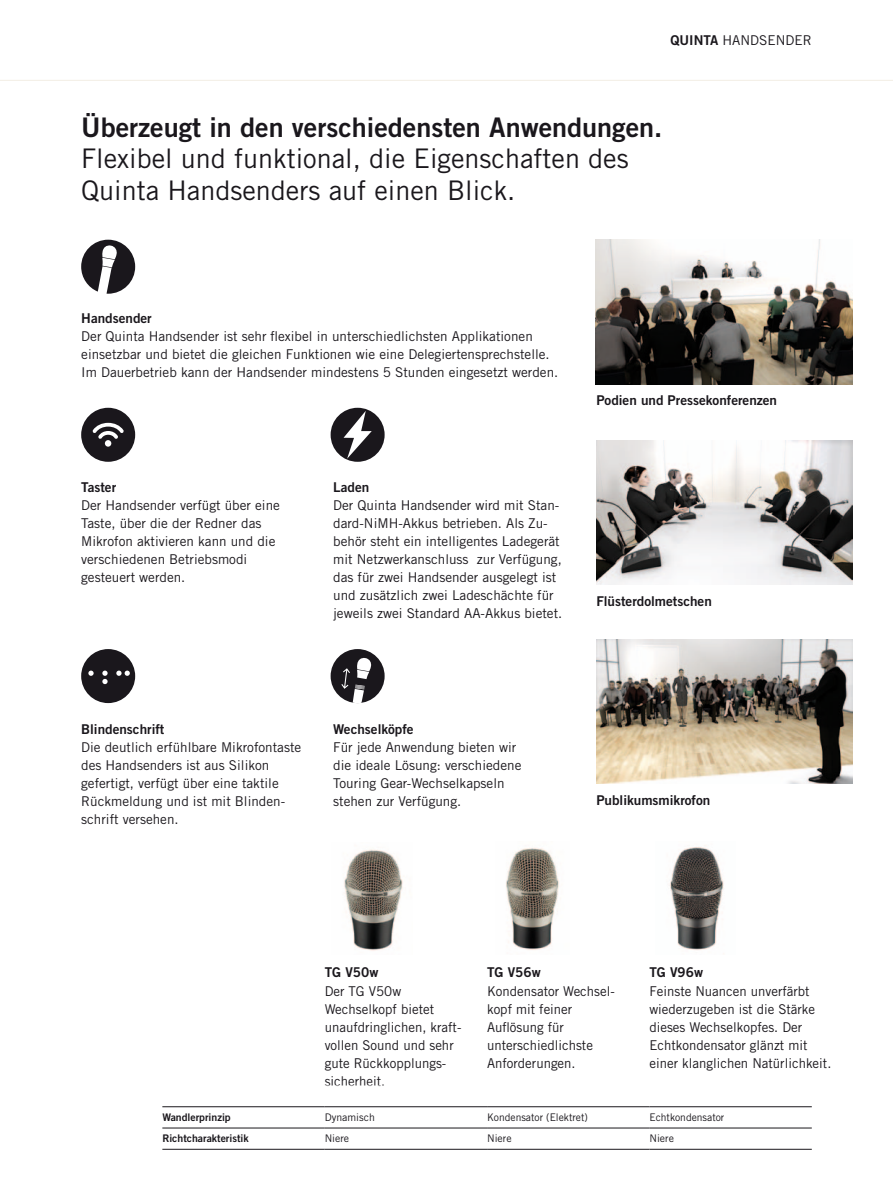
<style>
.page{position:relative;width:893px;height:1191px;background:#fff}
.page>*{position:absolute;margin:0;border:0;box-sizing:border-box;transform-origin:0 0}
.t1{font:27px/31.5px "Trade Gothic LT Std";color:#1a171c}
.t2{font:27px "Trade Gothic LT Std Bd 2";color:#1a171c}
.t3{font:13.5px/18px "Trade Gothic LT Std";color:#1a171c}
.t4{font:13.5px "Trade Gothic LT Std Bd 2";color:#1a171c}
.t5{font:10.5px "Trade Gothic LT Std";color:#1a171c}
.t6{font:10.5px "Trade Gothic LT Std Bd 2";color:#1a171c}
.s1{font-family:"Trade Gothic LT Std Bd 2"}
</style>
<div class="page">
<div style="left:331px;top:649px;width:54px;height:54px;background:#1a171c;border-radius:50%"></div>
<svg style="left:341px;top:657px;width:31px;height:46px"></svg>
<img style="left:344px;top:849px;width:59px;height:102px">
<img style="left:670px;top:845px;width:54px;height:105px">
<img style="left:506px;top:847px;width:53px;height:103px">
<div style="left:81px;top:649px;width:54px;height:54px;background:#1a171c;border-radius:50%"></div>
<svg style="left:88px;top:670px;width:6px;height:6px"></svg>
<svg style="left:102px;top:670px;width:6px;height:14px"></svg>
<svg style="left:116px;top:670px;width:14px;height:6px"></svg>
<svg style="left:81px;top:240px;width:54px;height:54px"></svg>
<svg style="left:331px;top:408px;width:54px;height:54px"></svg>
<svg style="left:81px;top:408px;width:54px;height:54px"></svg>
<hr style="left:0;top:80px;width:893px;height:1px;background:#f3eee4">
<img style="left:596px;top:440px;width:257px;height:145px">
<img style="left:596px;top:639px;width:257px;height:145px">
<img style="left:596px;top:240px;width:256px;height:144px">
<hr style="left:162px;top:1106px;width:163px;height:1px;background:#1a171c">
<hr style="left:325px;top:1106px;width:162px;height:1px;background:#1a171c">
<hr style="left:487px;top:1106px;width:162px;height:1px;background:#1a171c">
<hr style="left:649px;top:1106px;width:163px;height:1px;background:#1a171c">
<hr style="left:162px;top:1127px;width:163px;height:1px;background:#1a171c">
<hr style="left:325px;top:1127px;width:162px;height:1px;background:#1a171c">
<hr style="left:487px;top:1127px;width:162px;height:1px;background:#1a171c">
<hr style="left:649px;top:1127px;width:163px;height:1px;background:#1a171c">
<hr style="left:162px;top:1149px;width:163px;height:1px;background:#1a171c">
<hr style="left:325px;top:1149px;width:162px;height:1px;background:#1a171c">
<hr style="left:487px;top:1149px;width:162px;height:1px;background:#1a171c">
<hr style="left:649px;top:1149px;width:163px;height:1px;background:#1a171c">
<p class="t3" style="left:670px;top:31px;width:143px"><span class="s1">Quinta</span> handsender</p>
<h1 class="t2" style="left:81px;top:110px;width:583px">Überzeugt in den verschiedensten Anwendungen.</h1>
<h1 class="t1" style="left:81px;top:143px;width:549px">Flexibel und funktional, die Eigenschaften des<br>Quinta Handsenders auf einen Blick.</h1>
<p class="t4" style="left:81px;top:310px;width:72px">Handsender</p>
<p class="t3" style="left:81px;top:327px;width:478px">Der Quinta Handsender ist sehr flexibel in unterschiedlichsten Applikationen einsetzbar und bietet die gleichen Funktionen wie eine Delegiertensprechstelle.<br>Im Dauerbetrieb kann der Handsender mindestens 5 Stunden eingesetzt werden.</p>
<p class="t4" style="left:81px;top:479px;width:36px">Taster</p>
<p class="t3" style="left:81px;top:496px;width:200px">Der H andsender verfügt über eine<br>Taste, über die der Redner das<br>Mikrofon aktivieren kann und die verschiedenen Betriebsmodi gesteuert werden.</p>
<p class="t4" style="left:333px;top:479px;width:38px">Laden</p>
<p class="t3" style="left:333px;top:496px;width:231px">Der Quinta Handsender wird mit Stan&shy;dard-N iMH-Akkus betrieben. Als Zu&shy;behör steht ein intelligentes Ladegerät mit N etzwerkanschluss zur Verfügung, das für zwei H andsender ausgelegt ist und zusätzlich zwei Ladeschächte für jeweils zwei Standard AA-Akkus bietet.</p>
<p class="t4" style="left:596px;top:392px;width:182px">Podien und Pressekonferenzen</p>
<p class="t4" style="left:596px;top:593px;width:117px">Flüsterdolmetschen</p>
<p class="t4" style="left:81px;top:720px;width:85px">Blindenschrift</p>
<p class="t3" style="left:81px;top:737px;width:222px">Die deutlich erfühlbare Mikrofontaste des Handsenders ist aus Silikon gefertigt, verfügt über eine taktile<br>R ückmeldung und ist mit Blinden&shy;schrift versehen.</p>
<p class="t4" style="left:333px;top:720px;width:82px">Wechselköpfe</p>
<p class="t3" style="left:333px;top:737px;width:190px">Für jede Anwendung bieten wir die ideale Lösung: verschiedene<br>Touring Gear-Wechselkapseln stehen zur Verfügung.</p>
<p class="t4" style="left:596px;top:792px;width:116px">Publikumsmikrofon</p>
<p class="t4" style="left:325px;top:964px;width:55px">TG V50w</p>
<p class="t3" style="left:325px;top:981px;width:138px">Der TG V50w<br>Wechselkopf bietet unaufdringlichen, kraft&shy;vollen Sound und sehr gute R ückkopplungs&shy;sicherheit.</p>
<p class="t4" style="left:487px;top:964px;width:55px">TG V56w</p>
<p class="t3" style="left:487px;top:981px;width:129px">Kondensator Wechsel&shy;kopf mit feiner<br>Auflösung für unterschiedlichste<br>Anforderungen.</p>
<p class="t4" style="left:649px;top:964px;width:55px">TG V96w</p>
<p class="t3" style="left:649px;top:981px;width:183px">Feinste N uancen unverfärbt wiederzugeben ist die Stärke dieses Wechselkopfes. Der<br>Echtkondensator glänzt mit einer klanglichen Natürlichkeit.</p>
<p class="t6" style="left:162px;top:1111px;width:70px">Wandlerprinzip</p>
<p class="t5" style="left:325px;top:1111px;width:52px">Dynamisch</p>
<p class="t5" style="left:487px;top:1111px;width:102px">Kondensator (E lektret)</p>
<p class="t5" style="left:649px;top:1111px;width:76px">Echtkondensator</p>
<p class="t6" style="left:162px;top:1132px;width:88px">Richtcharakteristik</p>
<p class="t5" style="left:325px;top:1132px;width:26px">N iere</p>
<p class="t5" style="left:487px;top:1132px;width:26px">N iere</p>
<p class="t5" style="left:649px;top:1132px;width:26px">N iere</p>
</div>
